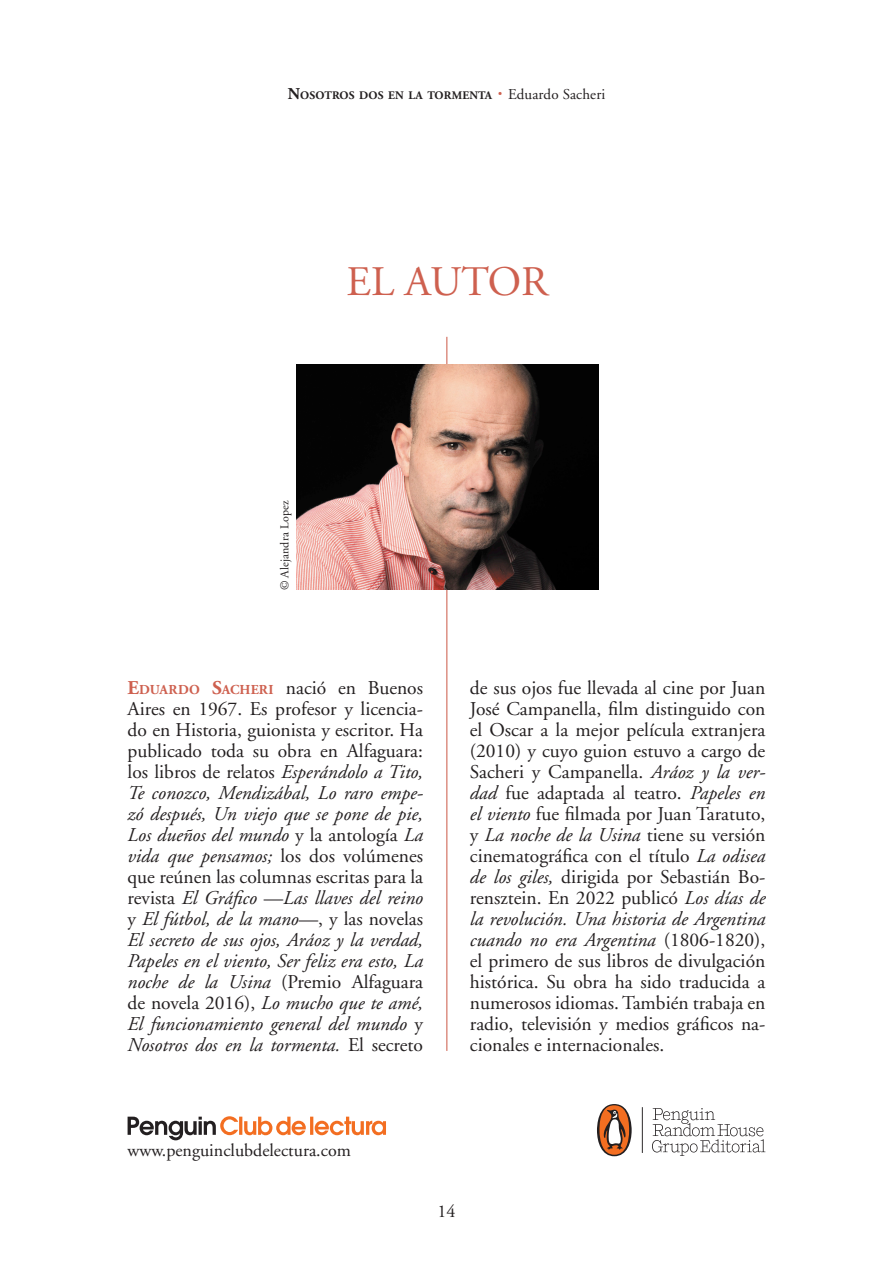
<style>
.page{position:relative;width:893px;height:1263px;background:#fff}
.page>*{position:absolute;margin:0;border:0;box-sizing:border-box;transform-origin:0 0}
.epígrafes{font:42px "Adobe Garamond";color:#ce604f}
.General{font:19.5px/21px "Adobe Garamond";color:#231f20;text-align:justify}
.General-2{font:italic 19.5px/21px "Adobe Garamond";color:#231f20;text-align:justify}
.t1{font:18px "Adobe Garamond";color:#231f20}
.t2{font:15px "Adobe Garamond";letter-spacing:.01em;color:#231f20}
.t3{font:12px "Adobe Garamond";letter-spacing:.01em;color:#231f20}
.t4{font:700 11.55px "Adobe Garamond";letter-spacing:.015em;color:#231f20}
.s1{font-size:16.5px}
.s2{font-size:27px;color:#ce604f}
.s3{font-weight:700;font-style:normal;color:#ce604f}
.s4{font-weight:700;font-style:normal;font-size:13.65px;color:#ce604f}
.s5{font-style:normal}
.s6{font-style:italic}
</style>
<div class="page">
<hr style="left:446px;top:337px;width:1px;height:714px;background:#ce604f">
<img style="left:297px;top:364px;width:301px;height:225px">
<svg style="left:597px;top:1104px;width:35px;height:52px"></svg>
<svg style="left:642px;top:1107px;width:123px;height:49px"></svg>
<svg style="left:128px;top:1116px;width:258px;height:24px"></svg>
<p class="t4" style="left:288px;top:89px;width:206px"><span class="s1">N</span>OSOTROS DOS EN LA TORMENTA</p>
<p class="t2" style="left:497px;top:86px;width:110px"><span class="s2">·</span> Eduardo Sacheri</p>
<p class="epígrafes" style="left:346px;top:259px;width:203px">EL AUTOR</p>
<p class="t3" style="left:278px;top:590px;width:91px;rotate:-90deg">© Alejandra Lopez</p>
<p class="General-2" style="left:128px;top:678px;width:297px"><span class="s3">E</span><span class="s4">DUARDO</span> <span class="s3">S</span><span class="s4">ACHERI</span> <span class="s5">nació en Buenos Aires en 1967. Es profesor y licencia&shy;do en Historia, guionista y escritor. Ha publicado toda su obra en Alfaguara: los libros de relatos</span> Esperándolo a Tito, Te conozco, Mendizábal, Lo raro empe&shy;zó después, Un viejo que se pone de pie, Los dueños del mundo <span class="s5">y la antología</span> La vida que pensamos; <span class="s5">los dos volúmenes que reúnen las columnas escritas para la revista</span> El Gráfico <span class="s5">—</span>Las llaves del reino <span class="s5">y</span> El fútbol, de la mano<span class="s5">—, y las novelas </span>El secreto de sus ojos, Aráoz y la verdad, Papeles en el viento, Ser feliz era esto, La noche de la Usina <span class="s5">(Premio Alfaguara de novela 2016),</span> Lo mucho que te amé, El funcionamiento general del mundo <span class="s5">y </span>Nosotros dos en la tormenta. <span class="s5">El secreto</span></p>
<p class="General" style="left:470px;top:678px;width:297px">de sus ojos fue llevada al cine por Juan José Campanella, film distinguido con el Oscar a la mejor película extranjera (2010) y cuyo guion estuvo a cargo de Sacheri y Campanella. <span class="s6">Aráoz y la ver&shy;dad</span> fue adaptada al teatro. <span class="s6">Papeles en el viento</span> fue filmada por Juan Taratuto, y <span class="s6">La noche de la Usina</span> tiene su versión cinematográfica con el título <span class="s6">La odisea de los giles,</span> dirigida por Sebastián Bo&shy;rensztein. En 2022 publicó <span class="s6">Los días de la revolución. Una historia de Argentina cuando no era Argentina</span> (1806-1820), el primero de sus libros de divulgación histórica. Su obra ha sido traducida a numerosos idiomas. También trabaja en radio, televisión y medios gráficos na&shy;cionales e internacionales.</p>
<p class="t1" style="left:128px;top:1140px;width:225px">www.penguinclubdelectura.com</p>
<p class="t1" style="left:437px;top:1201px;width:19px">14</p>
</div>
